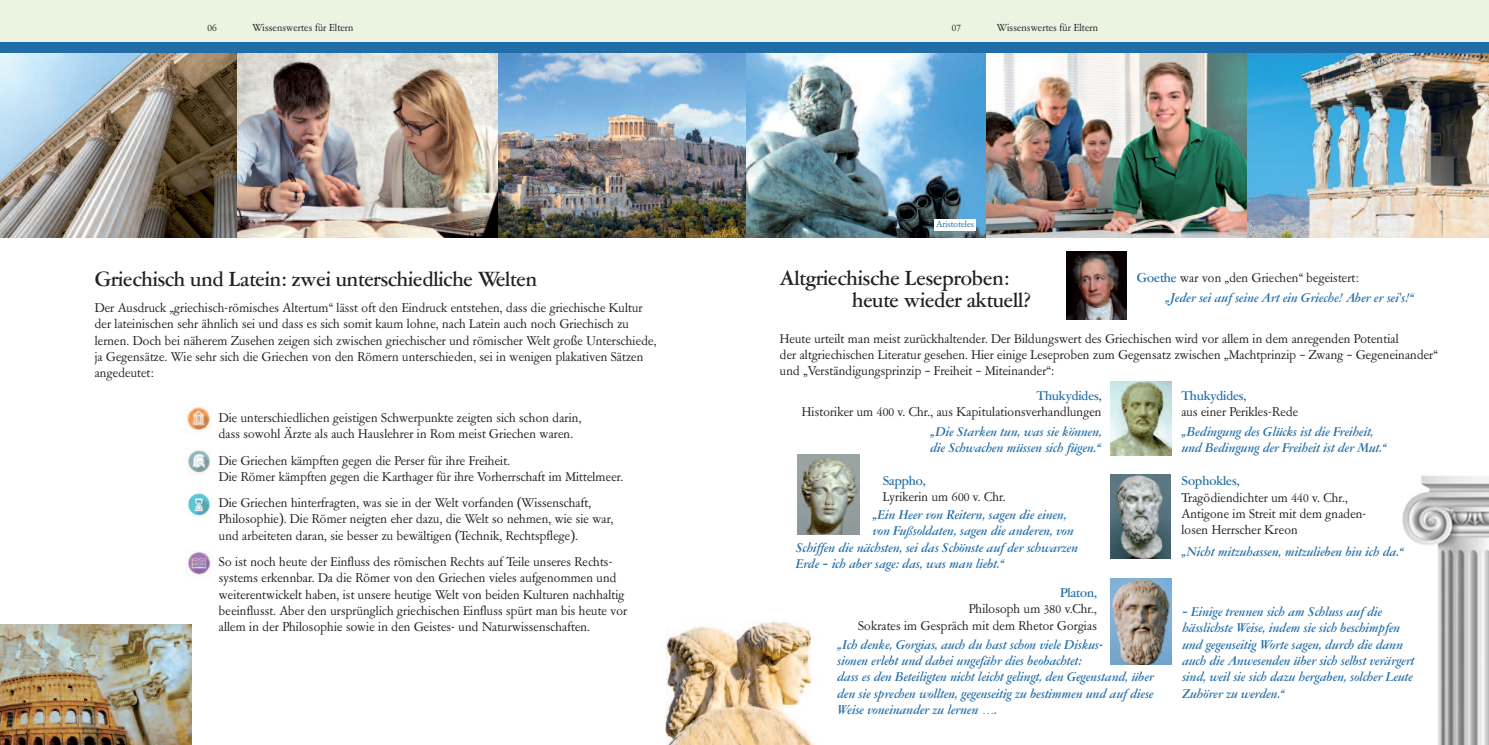
<style>
.page{position:relative;width:1489px;height:745px;background:#fff}
.page>*{position:absolute;margin:0;border:0;box-sizing:border-box;transform-origin:0 0}
.t1{font:500 20px/22.5px "Garamont Amsterdam BQ";color:#231f20}
.t2{font:12.5px/16.2px "Garamont Amsterdam BQ";color:#231f20}
.t3{font:italic 500 12.5px/16.2px "Garamont Amsterdam BQ";color:#216da7}
.t4{font:500 12.5px "Garamont Amsterdam BQ";color:#216da7}
.t5{font:10px "Garamont Amsterdam BQ";color:#231f20}
.t6{font:8.75px "Garamont Amsterdam BQ";color:#216da7}
.s1{font-size:21px}
.s2{font-weight:500;color:#216da7}
</style>
<div class="page">
<div style="left:0;top:0;width:1488px;height:43px;background:#ebf4e1"></div>
<img style="left:1246px;top:53px;width:242px;height:184px">
<img style="left:745px;top:53px;width:241px;height:184px">
<img style="left:986px;top:53px;width:260px;height:184px">
<div style="left:934px;top:219px;width:42px;height:11px;background:#fff"></div>
<img style="left:1402px;top:475px;width:86px;height:269px">
<div style="left:0;top:43px;width:1488px;height:10px;background:#216da7"></div>
<img style="left:665px;top:621px;width:149px;height:123px">
<img style="left:0;top:53px;width:237px;height:184px">
<img style="left:497px;top:53px;width:248px;height:184px">
<img style="left:237px;top:53px;width:260px;height:184px">
<img style="left:186px;top:407px;width:26px;height:25px">
<img style="left:188px;top:450px;width:22px;height:24px">
<img style="left:188px;top:493px;width:22px;height:23px">
<img style="left:187px;top:550px;width:25px;height:25px">
<img style="left:0;top:624px;width:191px;height:120px">
<img style="left:1066px;top:251px;width:60px;height:68px">
<img style="left:1110px;top:381px;width:61px;height:74px">
<img style="left:1110px;top:474px;width:60px;height:84px">
<img style="left:797px;top:454px;width:62px;height:80px">
<img style="left:1110px;top:578px;width:61px;height:86px">
<p class="t5" style="left:207px;top:22px;width:11px">06</p>
<p class="t5" style="left:252px;top:22px;width:103px">Wissenswertes für Eltern</p>
<p class="t5" style="left:951px;top:22px;width:11px">07</p>
<p class="t5" style="left:996px;top:22px;width:103px">Wissenswertes für Eltern</p>
<h1 class="t1" style="left:95px;top:268px;width:443px">Griechisch und Latein: <span class="s1">z</span>wei unterschiedliche Welten</h1>
<p class="t2" style="left:95px;top:300px;width:563px">Der Ausdruck „griechisch-römisches Altertum“ lässt oft den Eindruck entstehen, dass die griechische Kultur der lateinischen sehr ähnlich sei und dass es sich somit kaum lohne, nach Latein auch noch Griechisch zu lernen. Doch bei näherem Zusehen zeigen sich zwischen griechischer und römischer Welt große Unterschiede, ja Gegensätze. Wie sehr sich die Griechen von den Römern unterschieden, sei in wenigen plakativen Sätzen angedeutet:</p>
<p class="t2" style="left:219px;top:410px;width:364px">Die unterschiedlichen geistigen Schwerpunkte zeigten sich schon darin, dass sowohl Ärzte als auch Hauslehrer in Rom meist Griechen waren.</p>
<p class="t2" style="left:219px;top:452px;width:406px">Die Griechen kämpften gegen die Perser für ihre Freiheit.<br>Die Römer kämpften gegen die Karthager für ihre Vorherrschaft im Mittelmeer.</p>
<p class="t2" style="left:219px;top:495px;width:396px">Die Griechen hinterfragten, was sie in der Welt vorfanden (Wissenschaft,<br>Philosophie). Die Römer neigten eher dazu, die Welt so nehmen, wie sie war, und arbeiteten daran, sie besser zu bewältigen (Technik, Rechtspflege).</p>
<p class="t2" style="left:219px;top:553px;width:410px">So ist noch heute der Einfluss des römischen Rechts auf Teile unseres Rechts&shy;systems erkennbar. Da die Römer von den Griechen vieles aufgenommen und weiterentwickelt haben, ist unsere heutige Welt von beiden Kulturen nachhaltig beeinflusst. Aber den ursprünglich griechischen Einfluss spürt man bis heute vor allem in der Philosophie sowie in den Geistes- und Naturwissenschaften.</p>
<p class="t6" style="left:936px;top:219px;width:39px">Aristoteles</p>
<h1 class="t1" style="left:852px;top:267px;width:180px;text-indent:-72px">Altgriechische Leseproben: heute wieder aktuell?</h1>
<p class="t2" style="left:1136px;top:270px;width:223px"><span class="s2">Goethe</span> war von „den Griechen“ begeistert:</p>
<p class="t2" style="left:780px;top:330px;width:659px">Heute urteilt man meist zurückhaltender. Der Bildungswert des Griechischen wird vor allem in dem anregenden Potential<br>der altgriechischen Literatur gesehen. Hier einige Leseproben zum Gegensatz zwischen „Machtprinzip – Zwang – Gegeneinander“ und „Verständigungsprinzip – Freiheit – Miteinander“:</p>
<p class="t3" style="left:1165px;top:290px;width:251px">„Jeder sei auf seine Art ein Grieche! Aber er sei's!“</p>
<p class="t4" style="left:1036px;top:388px;width:67px">Thukydides,</p>
<p class="t2" style="left:802px;top:404px;width:301px">Historiker um 400 v. Chr., aus Kapitulationsverhandlungen</p>
<p class="t4" style="left:1181px;top:388px;width:67px">Thukydides,</p>
<p class="t2" style="left:1181px;top:404px;width:118px">aus einer Perikles-Rede</p>
<p class="t3" style="left:930px;top:424px;width:173px">„Die Starken tun, was sie können, die Schwachen müssen sich fügen.“</p>
<p class="t3" style="left:1181px;top:424px;width:207px">„Bedingung des Glücks ist die Freiheit, und Bedingung der Freiheit ist der Mut.“</p>
<p class="t4" style="left:882px;top:473px;width:44px">Sappho,</p>
<p class="t2" style="left:882px;top:489px;width:124px">Lyrikerin um 600 v. Chr.</p>
<p class="t3" style="left:872px;top:506px;width:196px">„Ein Heer von Reitern, sagen die einen,</p>
<p class="t3" style="left:872px;top:523px;width:203px">von Fußsoldaten, sagen die anderen, von</p>
<p class="t3" style="left:795px;top:539px;width:283px">Schiffen die nächsten, sei das Schönste auf der schwarzen</p>
<p class="t3" style="left:795px;top:555px;width:211px">Erde – ich aber sage: das, was man liebt.“</p>
<p class="t4" style="left:1059px;top:585px;width:38px">Platon,</p>
<p class="t2" style="left:858px;top:601px;width:240px;text-align:right">Philosoph um 380 v.Chr.,<br>Sokrates im Gespräch mit dem Rhetor Gorgias</p>
<p class="t3" style="left:837px;top:636px;width:318px">„Ich denke, Gorgias, auch du hast schon viele Diskus-<br>sionen erlebt und dabei ungefähr dies beobachtet:<br>dass es den Beteiligten nicht leicht gelingt, den Gegenstand, über den sie sprechen wollten, gegenseitig zu bestimmen und auf diese Weise voneinander zu lernen ….</p>
<p class="t4" style="left:1181px;top:474px;width:60px">Sophokles,</p>
<p class="t2" style="left:1181px;top:489px;width:186px">Tragödiendichter um 440 v. Chr.,<br>Antigone im Streit mit dem gnaden&shy;losen Herrscher Kreon</p>
<p class="t3" style="left:1181px;top:544px;width:224px">„Nicht mitzuhassen, mitzulieben bin ich da.“</p>
<p class="t3" style="left:1181px;top:604px;width:234px">– Einige trennen sich am Schluss auf die hässlichste Weise, indem sie sich beschimpfen und gegenseitig Worte sagen, durch die dann auch die Anwesenden über sich selbst verärgert sind, weil sie sich dazu hergaben, solcher Leute Zuhörer zu werden.“</p>
</div>
